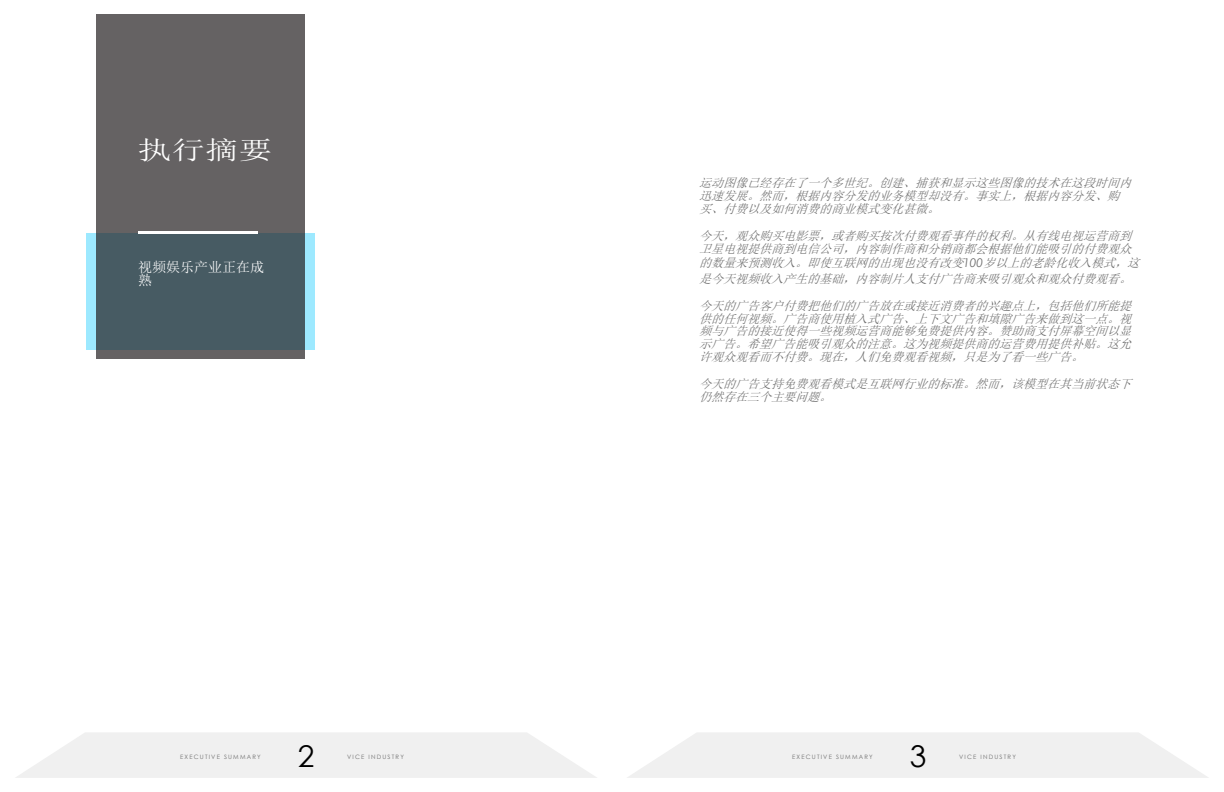
<style>
.page{position:relative;width:1224px;height:792px;background:#fff}
.page>*{position:absolute;margin:0;border:0;box-sizing:border-box;transform-origin:0 0}
.t1{font:30px "Century Gothic";color:#000}
.t2{font:25.6px "Sim Sun";color:#fff;scale:1.31 1}
.t3{font:14px/12.5px "Sim Sun";color:#fff}
.t4{font:italic 12px/12.6px "Sim Sun";color:#6e6e6e}
.t5{font:6px "Century Gothic";letter-spacing:.2em;color:#6e6e6e}
.s1{font-family:"Century Gothic"}
</style>
<div class="page">
<svg style="left:16px;top:733px;width:581px;height:45px"></svg>
<svg style="left:627px;top:733px;width:581px;height:45px"></svg>
<div style="left:87px;top:233px;width:228px;height:117px;background:#9de9ff"></div>
<svg style="left:96px;top:14px;width:209px;height:344px;background:#5b5f63"></svg>
<hr style="left:138px;top:231px;width:120px;height:2px;background:#fff">
<h2 class="t2" style="left:138px;top:137px;width:104px">执行摘要</h2>
<p class="t3" style="left:138px;top:261px;width:128px">视频娱乐产业正在成熟</p>
<p class="t4" style="left:699px;top:177px;width:438px">运动图像已经存在了一个多世纪。创建、捕获和显示这些图像的技术在这段时间内迅速发展。然而，根据内容分发的业务模型却没有。事实上，根据内容分发、购买、付费以及如何消费的商业模式变化甚微。</p>
<p class="t4" style="left:699px;top:229px;width:438px">今天，观众购买电影票，或者购买按次付费观看事件的权利。从有线电视运营商到卫星电视提供商到电信公司，内容制作商和分销商都会根据他们能吸引的付费观众</p>
<p class="t4" style="left:699px;top:254px;width:446px;line-height:16.1px">的数量来预测收入。即使互联网的出现也没有改变<span class="s1">1 0 0</span> 岁以上的老龄化收入模式，这是今天视频收入产生的基础，内容制片人支付广告商来吸引观众和观众付费观看。</p>
<p class="t4" style="left:699px;top:299px;width:438px;text-align:justify">今天的广告客户付费把他们的广告放在或接近消费者的兴趣点上，包括他们所能提供的任何视频。广告商使用植入式广告、上下文广告和填隙广告来做到这一点。视频与广告的接近使得一些视频运营商能够免费提供内容。赞助商支付屏幕空间以显示广告。希望广告能吸引观众的注意。这为视频提供商的运营费用提供补贴。这允许观众观看而不付费。现在，人们免费观看视频，只是为了看一些广告。</p>
<p class="t4" style="left:699px;top:377px;width:438px">今天的广告支持免费观看模式是互联网行业的标准。然而，该模型在其当前状态下仍然存在三个主要问题。</p>
<p class="t5" style="left:180px;top:753px;width:82px">EXECUTIVE SUMMARY</p>
<h1 class="t1" style="left:298px;top:735px;width:18px">2</h1>
<p class="t5" style="left:347px;top:753px;width:58px">VICE INDUSTRY</p>
<p class="t5" style="left:792px;top:753px;width:82px">EXECUTIVE SUMMARY</p>
<h1 class="t1" style="left:910px;top:735px;width:18px">3</h1>
<p class="t5" style="left:959px;top:753px;width:58px">VICE INDUSTRY</p>
</div>
